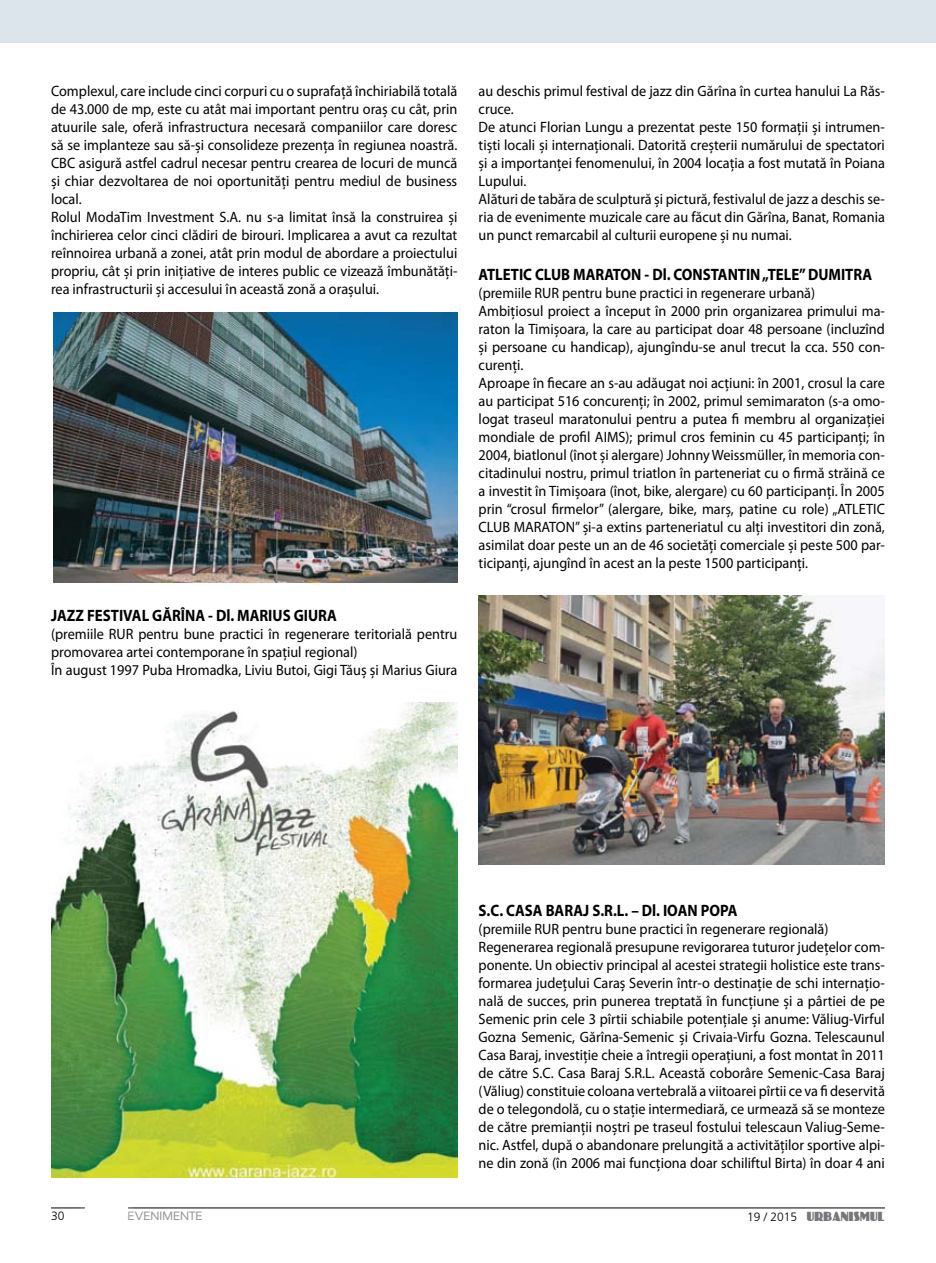
<style>
.page{position:relative;width:936px;height:1263px;background:#fff}
.page>*{position:absolute;margin:0;border:0;box-sizing:border-box;transform-origin:0 0}
.t1{font:700 16.5px "Myriad Pro";color:#000;scale:.9 1}
.t2{font:15px/18px "Myriad Pro";color:#000;scale:.95 1}
.t3{font:12px "Coliss MB Normal";color:#77787b;scale:.85 1}
.t4{font:12px "Sansation MB";color:#939598}
.t5{font:300 12px "Frutiger LT Com";color:#000}
.s1{font-family:"Frutiger LT Com";font-weight:300;color:#000}
</style>
<div class="page">
<hr style="left:51px;top:1208px;width:833px;height:1px;background:#000">
<div style="left:75px;top:1196px;width:69px;height:35px;background:#fff"></div>
<img style="left:53px;top:312px;width:404px;height:270px">
<img style="left:478px;top:595px;width:406px;height:270px">
<img style="left:51px;top:702px;width:406px;height:476px">
<div style="left:0;top:0;width:935px;height:43px;background:#dce4ec"></div>
<p class="t2" style="left:51px;top:82px;width:429px">Complexul, care include cinci corpuri cu o suprafaţă închiriabilă totală de 43.000 de mp, este cu atât mai important pentru oraş cu cât, prin atuurile sale, oferă infrastructura necesară companiilor care doresc să se implanteze sau să-şi consolideze prezenţa în regiunea noastră.<br>CBC asigură astfel cadrul necesar pentru crearea de locuri de muncă şi chiar dezvoltarea de noi oportunităţi pentru mediul de business local.<br>Rolul ModaTim I nvestment S.A. nu s-a limitat însă la construirea şi închirierea celor cinci clădiri de birouri. I mplicarea a avut ca rezultat reînnoirea urbană a zonei, atât prin modul de abordare a proiectului propriu, cât şi prin iniţiative de interes public ce vizează îmbunătăţi&shy;rea infrastructurii şi accesului în această zonă a oraşului.</p>
<p class="t1" style="left:51px;top:604px;width:319px">JAZZ FESTIVAL GĂRÎNA - Dl. MARIUS GIURA</p>
<p class="t2" style="left:51px;top:624px;width:70px">(premiile RUR</p>
<p class="t2" style="left:51px;top:624px;width:429px;text-indent:87px">pentru bune practici în regenerare teritorială pentru promovarea artei contemporane în spațiul regional)<br>În august 1997 Puba H romadka, Liviu Butoi, Gigi Tăuș și Marius Giura</p>
<p class="t2" style="left:478px;top:82px;width:429px">au deschis primul festival de jazz din Gărîna în curtea hanului La Răs&shy;cruce.<br>De atunci Florian Lungu a prezentat peste 150 formaţii şi intrumen&shy;tişti locali şi internaţionali. Datorită creşterii numărului de spectatori şi a importanţei fenomenului, în 2004 locaţia a fost mutată în Poiana Lupului.<br>Alături de tabăra de sculptură şi pictură, festivalul de jazz a deschis se&shy;ria de evenimente muzicale care au făcut din Gărîna, Banat, Romania un punct remarcabil al culturii europene şi nu numai.</p>
<p class="t1" style="left:478px;top:264px;width:438px">ATLETIC CLUB MARATON - Dl. CONSTANTIN „TELE” DUMITRA</p>
<p class="t2" style="left:478px;top:284px;width:68px">(premiile RUR</p>
<p class="t2" style="left:478px;top:284px;width:429px;text-indent:83px">pentru bune practici in regenerare urbană)<br>Ambiţiosul proiect a început în 2000 prin organizarea primului ma&shy;raton la Timişoara, la care au participat doar 48 persoane (incluzînd şi persoane cu handicap), ajungîndu-se anul trecut la cca. 550 con&shy;curenţi.<br>Aproape în fiecare an s-au adăugat noi acţiuni: în 2001, crosul la care au participat 516 concurenţi; în 2002, primul semimaraton (s-a omo&shy;logat traseul maratonului pentru a putea fi membru al organizaţiei mondiale de profil AI MS); primul cros feminin cu 45 participanţi; în 2004, biatlonul (înot şi alergare) Johnny Weissmüller, în memoria con&shy;citadinului nostru, primul triatlon în parteneriat cu o firmă străină ce a investit în Timişoara (înot, bike, alergare) cu 60 participanţi. În 2005 prin “crosul firmelor” (alergare, bike, marş, patine cu role) „ATLETIC<br>CLU B MARATON</p>
<p class="t2" style="left:478px;top:518px;width:429px;text-align:justify;text-indent:96px">” şi-a extins parteneriatul cu alţi investitori din zonă, asimilat doar peste un an de 46 societăţi comerciale şi peste 500 par&shy;ticipanţi, ajungînd în acest an la peste 1500 participanţi.</p>
<p class="t1" style="left:478px;top:900px;width:289px">S.C. CASA BARAJ S.R.L. – Dl. IOAN POPA</p>
<p class="t2" style="left:478px;top:920px;width:68px">(premiile RUR</p>
<p class="t2" style="left:478px;top:920px;width:429px;text-indent:83px">pentru bune practici în regenerare regională)<br>Regenerarea regională presupune revigorarea tuturor judeţelor com&shy;ponente. Un obiectiv principal al acestei strategii holistice este trans&shy;formarea județului Caraș Severin într-o destinaţie de schi internaţio&shy;nală de succes, prin punerea treptată în funcţiune și a pârtiei de pe Semenic prin cele 3 pîrtii schiabile potenţiale şi anume: Văliug-Virful Gozna Semenic, Gărîna-Semenic şi Crivaia-Virfu Gozna. Telescaunul Casa Baraj, investiţie cheie a întregii operaţiuni, a fost montat în 2011 de către S.C. Casa Baraj S.R.L. Această coborâre Semenic-Casa Baraj (Văliug) constituie coloana vertebrală a viitoarei pîrtii ce va fi deservită de o telegondolă, cu o staţie intermediară, ce urmează să se monteze de către premianţii noștri pe traseul fostului telescaun Valiug-Seme&shy;nic. Astfel, după o abandonare prelungită a activităţilor sportive alpi&shy;ne din zonă (în 2006 mai funcţiona doar schiliftul Birta) în doar 4 ani</p>
<p class="t5" style="left:51px;top:1208px;width:15px">30</p>
<p class="t4" style="left:128px;top:1209px;width:77px">EVENIMENTE</p>
<p class="t3" style="left:747px;top:1209px;width:163px"><span class="s1">19 / 2015</span> URBANISMUL</p>
</div>
